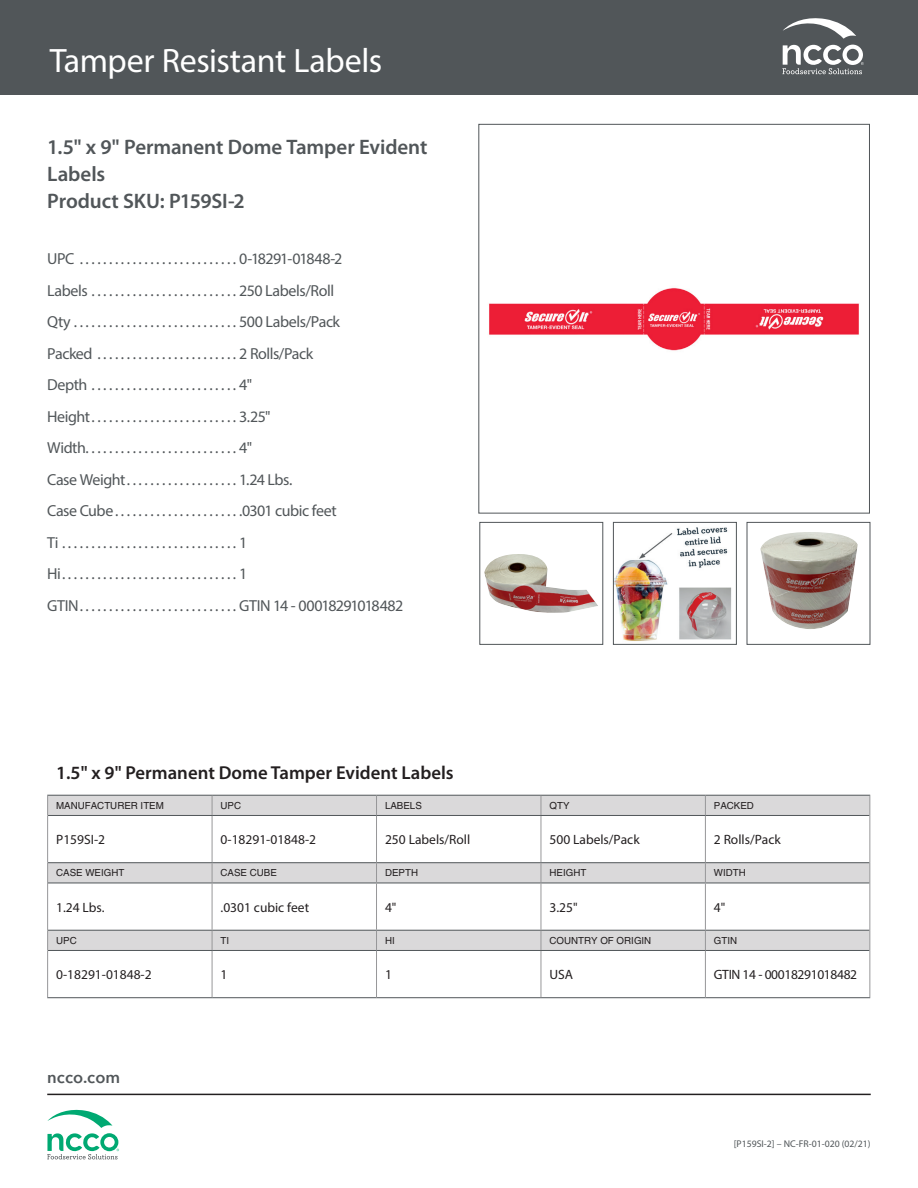
<style>
.page{position:relative;width:918px;height:1188px;background:#fff}
.page>*{position:absolute;margin:0;border:0;box-sizing:border-box;transform-origin:0 0}
.t1{font:33.9px "Myriad Pro";letter-spacing:-.015em;color:#fff}
.t2{font:600 21px/27px "Myriad Pro";letter-spacing:-.005em;color:#515659}
.t3{font:600 18.75px "Myriad Pro";color:#231f20}
.t4{font:600 16.5px "Avenir Next";color:#515659}
.t5{font:15.9px/31.5px "Myriad Pro";letter-spacing:-.03em;color:#515659}
.t6{font:13.5px "Myriad Pro";color:#231f20}
.t7{font:13.5px "Myriad Pro";letter-spacing:-.025em;color:#231f20}
.t8{font:9.75px "Helvetica LT Std";color:#231f20}
.t9{font:9.75px "Myriad Pro";color:#515659}
</style>
<div class="page">
<div style="left:0;top:0;width:918px;height:94px;background:#515659"></div>
<hr style="left:47px;top:1094px;width:824px;height:1px;background:#231f20">
<svg style="left:782px;top:45px;width:82px;height:29px"></svg>
<svg style="left:783px;top:18px;width:73px;height:21px"></svg>
<svg style="left:47px;top:1109px;width:72px;height:50px"></svg>
<svg style="left:48px;top:796px;width:821px;height:154px"></svg>
<hr style="left:47px;top:795px;width:165px;height:1px;background:#515659">
<hr style="left:212px;top:795px;width:165px;height:1px;background:#515659">
<hr style="left:377px;top:795px;width:164px;height:1px;background:#515659">
<hr style="left:541px;top:795px;width:164px;height:1px;background:#515659">
<hr style="left:705px;top:795px;width:165px;height:1px;background:#515659">
<hr style="left:48px;top:815px;width:164px;height:1px;background:#515659">
<hr style="left:212px;top:815px;width:165px;height:1px;background:#515659">
<hr style="left:377px;top:815px;width:164px;height:1px;background:#515659">
<hr style="left:541px;top:815px;width:164px;height:1px;background:#515659">
<hr style="left:705px;top:815px;width:164px;height:1px;background:#515659">
<hr style="left:48px;top:862px;width:164px;height:1px;background:#515659">
<hr style="left:212px;top:862px;width:165px;height:1px;background:#515659">
<hr style="left:377px;top:862px;width:164px;height:1px;background:#515659">
<hr style="left:541px;top:862px;width:164px;height:1px;background:#515659">
<hr style="left:705px;top:862px;width:164px;height:1px;background:#515659">
<hr style="left:48px;top:882px;width:164px;height:1px;background:#515659">
<hr style="left:212px;top:882px;width:165px;height:1px;background:#515659">
<hr style="left:377px;top:882px;width:164px;height:1px;background:#515659">
<hr style="left:541px;top:882px;width:164px;height:1px;background:#515659">
<hr style="left:705px;top:882px;width:164px;height:1px;background:#515659">
<hr style="left:48px;top:930px;width:164px;height:1px;background:#515659">
<hr style="left:212px;top:930px;width:165px;height:1px;background:#515659">
<hr style="left:377px;top:930px;width:164px;height:1px;background:#515659">
<hr style="left:541px;top:930px;width:164px;height:1px;background:#515659">
<hr style="left:705px;top:930px;width:164px;height:1px;background:#515659">
<hr style="left:48px;top:950px;width:164px;height:1px;background:#515659">
<hr style="left:212px;top:950px;width:165px;height:1px;background:#515659">
<hr style="left:377px;top:950px;width:164px;height:1px;background:#515659">
<hr style="left:541px;top:950px;width:164px;height:1px;background:#515659">
<hr style="left:705px;top:950px;width:164px;height:1px;background:#515659">
<hr style="left:47px;top:997px;width:165px;height:1px;background:#515659">
<hr style="left:212px;top:997px;width:165px;height:1px;background:#515659">
<hr style="left:377px;top:997px;width:164px;height:1px;background:#515659">
<hr style="left:541px;top:997px;width:164px;height:1px;background:#515659">
<hr style="left:705px;top:997px;width:165px;height:1px;background:#515659">
<svg style="left:47px;top:796px;width:1px;height:19px"></svg>
<svg style="left:212px;top:796px;width:1px;height:19px"></svg>
<svg style="left:376px;top:796px;width:1px;height:19px"></svg>
<svg style="left:541px;top:796px;width:1px;height:19px"></svg>
<svg style="left:705px;top:796px;width:1px;height:19px"></svg>
<svg style="left:869px;top:796px;width:1px;height:19px"></svg>
<hr style="left:47px;top:815px;width:1px;height:48px;background:#979799">
<hr style="left:212px;top:816px;width:1px;height:46px;background:#979799">
<hr style="left:376px;top:816px;width:1px;height:46px;background:#979799">
<hr style="left:541px;top:816px;width:1px;height:46px;background:#979799">
<hr style="left:705px;top:816px;width:1px;height:46px;background:#979799">
<hr style="left:869px;top:815px;width:1px;height:48px;background:#979799">
<svg style="left:47px;top:863px;width:1px;height:20px"></svg>
<svg style="left:212px;top:863px;width:1px;height:19px"></svg>
<svg style="left:376px;top:863px;width:1px;height:19px"></svg>
<svg style="left:541px;top:863px;width:1px;height:19px"></svg>
<svg style="left:705px;top:863px;width:1px;height:19px"></svg>
<svg style="left:869px;top:863px;width:1px;height:20px"></svg>
<hr style="left:47px;top:883px;width:1px;height:47px;background:#979799">
<hr style="left:212px;top:883px;width:1px;height:47px;background:#979799">
<hr style="left:376px;top:883px;width:1px;height:47px;background:#979799">
<hr style="left:541px;top:883px;width:1px;height:47px;background:#979799">
<hr style="left:705px;top:883px;width:1px;height:47px;background:#979799">
<hr style="left:869px;top:883px;width:1px;height:47px;background:#979799">
<svg style="left:47px;top:930px;width:1px;height:20px"></svg>
<svg style="left:212px;top:931px;width:1px;height:19px"></svg>
<svg style="left:376px;top:931px;width:1px;height:19px"></svg>
<svg style="left:541px;top:931px;width:1px;height:19px"></svg>
<svg style="left:705px;top:931px;width:1px;height:19px"></svg>
<svg style="left:869px;top:930px;width:1px;height:20px"></svg>
<hr style="left:47px;top:950px;width:1px;height:47px;background:#979799">
<hr style="left:212px;top:951px;width:1px;height:46px;background:#979799">
<hr style="left:376px;top:951px;width:1px;height:46px;background:#979799">
<hr style="left:541px;top:951px;width:1px;height:46px;background:#979799">
<hr style="left:705px;top:951px;width:1px;height:46px;background:#979799">
<hr style="left:869px;top:950px;width:1px;height:47px;background:#979799">
<img style="left:484px;top:554px;width:114px;height:59px">
<div style="left:479px;top:522px;width:124px;height:123px;border:1px solid #515659"></div>
<img style="left:489px;top:288px;width:370px;height:63px">
<div style="left:478px;top:124px;width:392px;height:390px;border:1px solid #515659"></div>
<img style="left:615px;top:527px;width:117px;height:114px">
<div style="left:613px;top:522px;width:124px;height:123px;border:1px solid #515659"></div>
<img style="left:760px;top:532px;width:98px;height:97px">
<div style="left:747px;top:522px;width:123px;height:123px;border:1px solid #515659"></div>
<h1 class="t1" style="left:50px;top:40px;width:334px">Tamper Resistant Labels</h1>
<h2 class="t2" style="left:47px;top:132px;width:382px">1.5" x 9" Permanent Dome Tamper Evident<br>Labels<br>Product SKU: P159SI-2</h2>
<p class="t5" style="left:47px;top:243px;width:358px">UPC . . . . . . . . . . . . . . . . . . . . . . . . . . . 0-18291-01848-2<br>Labels . . . . . . . . . . . . . . . . . . . . . . . . . 250 Labels/Roll<br>Qty . . . . . . . . . . . . . . . . . . . . . . . . . . . . 500 Labels/Pack<br>Packed . . . . . . . . . . . . . . . . . . . . . . . . 2 Rolls/Pack<br>Depth . . . . . . . . . . . . . . . . . . . . . . . . . 4"<br>Height . . . . . . . . . . . . . . . . . . . . . . . . . 3.25"<br>Width . . . . . . . . . . . . . . . . . . . . . . . . . . 4"<br>Case Weight . . . . . . . . . . . . . . . . . . . 1.24 Lbs.<br>Case Cube . . . . . . . . . . . . . . . . . . . . . .0301 cubic feet<br>Ti . . . . . . . . . . . . . . . . . . . . . . . . . . . . . .1<br>Hi . . . . . . . . . . . . . . . . . . . . . . . . . . . . . .1<br>GTIN . . . . . . . . . . . . . . . . . . . . . . . . . . . GTIN 14 - 00018291018482</p>
<p class="t3" style="left:56px;top:761px;width:399px">1.5" x 9" Permanent Dome Tamper Evident Labels</p>
<p class="t8" style="left:56px;top:800px;width:109px">MANUFACTURER ITEM</p>
<p class="t8" style="left:221px;top:800px;width:22px">UPC</p>
<p class="t8" style="left:385px;top:800px;width:38px">LABELS</p>
<p class="t8" style="left:549px;top:800px;width:22px">QTY</p>
<p class="t8" style="left:714px;top:800px;width:42px">PACKED</p>
<p class="t6" style="left:56px;top:831px;width:50px">P159SI-2</p>
<p class="t6" style="left:221px;top:831px;width:97px">0-18291-01848-2</p>
<p class="t6" style="left:385px;top:831px;width:87px">250 Labels/Roll</p>
<p class="t6" style="left:549px;top:831px;width:92px">500 Labels/Pack</p>
<p class="t6" style="left:714px;top:831px;width:68px">2 Rolls/Pack</p>
<p class="t8" style="left:56px;top:867px;width:70px">CASE WEIGHT</p>
<p class="t8" style="left:221px;top:867px;width:58px">CASE CUBE</p>
<p class="t8" style="left:385px;top:867px;width:35px">DEPTH</p>
<p class="t8" style="left:549px;top:867px;width:38px">HEIGHT</p>
<p class="t8" style="left:714px;top:867px;width:33px">WIDTH</p>
<p class="t6" style="left:56px;top:899px;width:49px">1.24 Lbs.</p>
<p class="t6" style="left:221px;top:899px;width:90px">.0301 cubic feet</p>
<p class="t6" style="left:385px;top:899px;width:13px">4"</p>
<p class="t6" style="left:549px;top:899px;width:30px">3.25"</p>
<p class="t6" style="left:714px;top:899px;width:13px">4"</p>
<p class="t8" style="left:56px;top:935px;width:22px">UPC</p>
<p class="t8" style="left:221px;top:935px;width:10px">TI</p>
<p class="t8" style="left:385px;top:935px;width:11px">HI</p>
<p class="t8" style="left:549px;top:935px;width:103px">COUNTRY OF ORIGIN</p>
<p class="t8" style="left:714px;top:935px;width:25px">GTIN</p>
<p class="t6" style="left:56px;top:966px;width:97px">0-18291-01848-2</p>
<p class="t6" style="left:221px;top:966px;width:8px">1</p>
<p class="t6" style="left:385px;top:966px;width:8px">1</p>
<p class="t6" style="left:549px;top:966px;width:25px">USA</p>
<p class="t7" style="left:714px;top:966px;width:145px">GTIN 14 - 00018291018482</p>
<p class="t4" style="left:47px;top:1063px;width:74px">ncco.com</p>
<p class="t9" style="left:734px;top:1138px;width:138px">[P159SI-2] – NC-FR-01-020 (02/21)</p>
</div>
